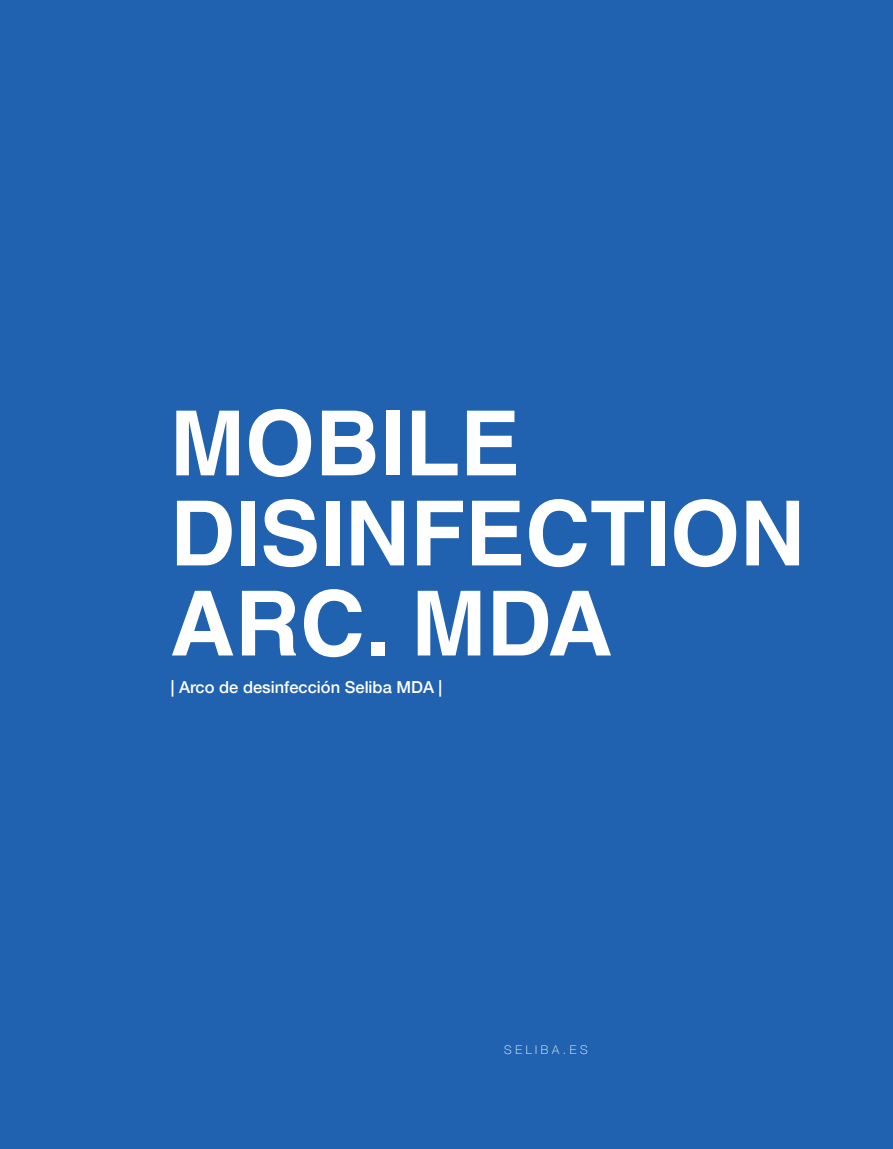
<style>
.page{position:relative;width:893px;height:1149px;background:#fff}
.page>*{position:absolute;margin:0;border:0;box-sizing:border-box;transform-origin:0 0}
.t1{font:700 90px "Helvetica LT Std";color:#fff}
.t2{font:500 16.5px "Helvetica Neue";color:#fff}
.t3{font:100 12px "Helvetica Neue LT Std";letter-spacing:.3em;color:#fff}
</style>
<div class="page">
<div style="left:1px;top:0;width:892px;height:1148px;background:#2062af"></div>
<p class="t1" style="left:170px;top:388px;width:352px">MOBILE</p>
<p class="t1" style="left:170px;top:478px;width:637px">DISINFECTION</p>
<p class="t1" style="left:170px;top:568px;width:444px">ARC. MDA</p>
<p class="t2" style="left:171px;top:673px;width:273px">| Arco de desinfección Seliba MDA |</p>
<p class="t3" style="left:504px;top:1042px;width:85px">SELIBA.ES</p>
</div>
